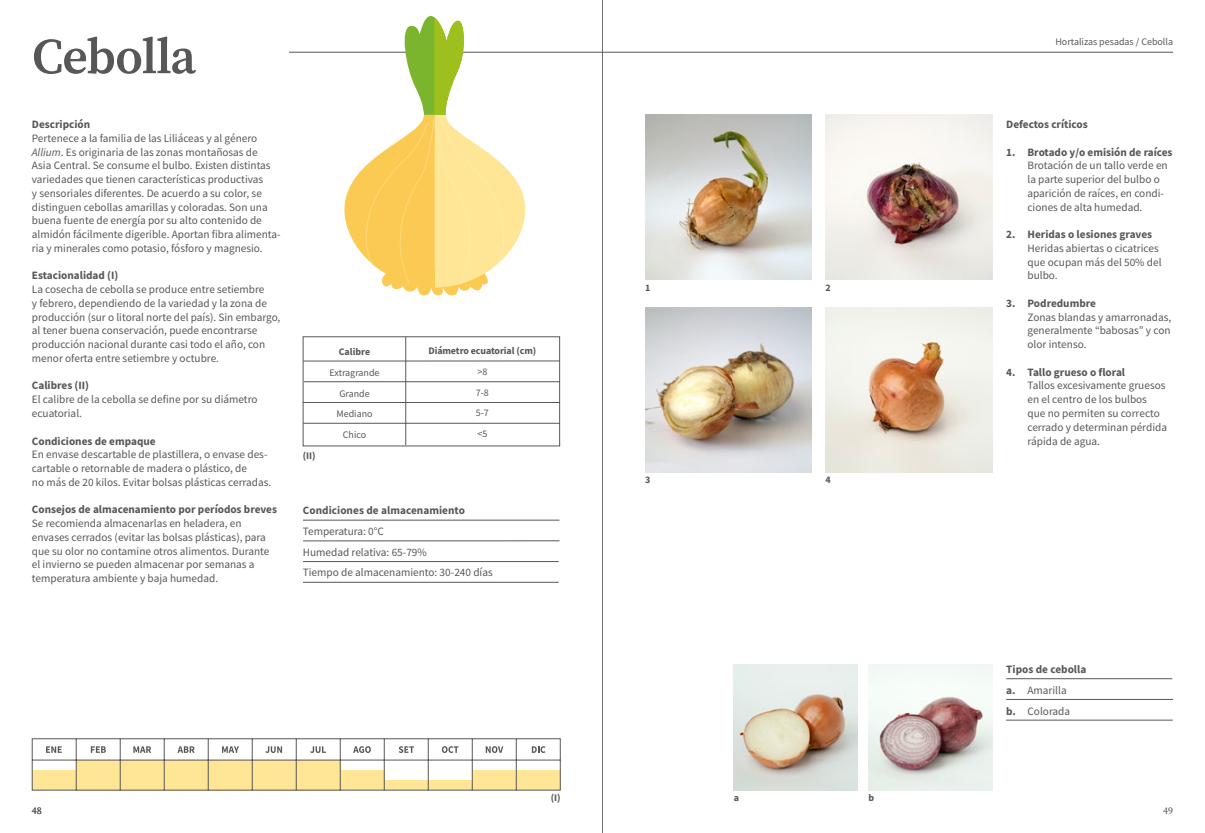
<style>
.page{position:relative;width:1205px;height:833px;background:#fff}
.page>*{position:absolute;margin:0;border:0;box-sizing:border-box;transform-origin:0 0}
.t1{font:600 50px "Source Serif Pro";letter-spacing:-.025em;color:#575756}
.t2{font:11.25px/13.8px "Source Sans Pro";color:#575756}
.t3{font:700 11.25px/20.9px "Source Sans Pro";color:#575756}
.t4{font:10px/20.9px "Source Sans Pro";color:#575756}
.t5{font:700 10px "Source Sans Pro";letter-spacing:-.01em;color:#575756}
.t6{font:10px "Source Serif Pro";color:#575756}
.s1{font-style:italic}
.s2{font-weight:400}
</style>
<div class="page">
<hr style="left:602px;top:0;width:1px;height:833px;background:#706f6f">
<hr style="left:303px;top:540px;width:256px;height:1px;background:#575756">
<hr style="left:303px;top:561px;width:256px;height:1px;background:#575756">
<hr style="left:303px;top:520px;width:256px;height:1px;background:#575756">
<hr style="left:303px;top:582px;width:256px;height:1px;background:#575756">
<div style="left:303px;top:336px;width:257px;height:110px;border:1px solid #575756"></div>
<hr style="left:303px;top:361px;width:257px;height:1px;background:#575756">
<hr style="left:304px;top:381px;width:256px;height:1px;background:#575756">
<hr style="left:303px;top:402px;width:257px;height:1px;background:#575756">
<hr style="left:303px;top:423px;width:257px;height:1px;background:#575756">
<hr style="left:405px;top:337px;width:1px;height:108px;background:#575756">
<svg style="left:32px;top:738px;width:529px;height:52px"></svg>
<img style="left:825px;top:114px;width:167px;height:165px">
<img style="left:645px;top:114px;width:167px;height:165px">
<img style="left:645px;top:307px;width:167px;height:165px">
<img style="left:734px;top:664px;width:124px;height:126px">
<img style="left:868px;top:664px;width:124px;height:126px">
<img style="left:825px;top:307px;width:167px;height:165px">
<hr style="left:1006px;top:678px;width:166px;height:1px;background:#575756">
<hr style="left:1006px;top:699px;width:167px;height:1px;background:#575756">
<hr style="left:1006px;top:720px;width:167px;height:1px;background:#575756">
<hr style="left:289px;top:52px;width:884px;height:1px;background:#575756">
<svg style="left:344px;top:16px;width:181px;height:279px"></svg>
<h1 class="t1" style="left:32px;top:22px;width:166px">Cebolla</h1>
<p class="t3" style="left:32px;top:114px;width:60px">Descripción</p>
<p class="t2" style="left:32px;top:131px;width:250px">Pertenece a la familia de las Liliáceas y al género <span class="s1">Allium</span>. Es originaria de las zonas montañosas de<br>Asia Central. Se consume el bulbo. Existen distintas variedades que tienen características productivas<br>y sensoriales diferentes. De acuerdo a su color, se distinguen cebollas amarillas y coloradas. Son una buena fuente de energía por su alto contenido de almidón fácilmente digerible. Aportan fibra alimenta&shy;ria y minerales como potasio, fósforo y magnesio.</p>
<p class="t3" style="left:32px;top:265px;width:88px">Estacionalidad (I)</p>
<p class="t2" style="left:32px;top:282px;width:250px">La cosecha de cebolla se produce entre setiembre<br>y febrero, dependiendo de la variedad y la zona de producción (sur o litoral norte del país). Sin embargo, al tener buena conservación, puede encontrarse producción nacional durante casi todo el año, con menor oferta entre setiembre y octubre.</p>
<p class="t3" style="left:32px;top:375px;width:59px">Calibres (II)</p>
<p class="t2" style="left:32px;top:392px;width:227px">El calibre de la cebolla se define por su diámetro ecuatorial.</p>
<p class="t3" style="left:32px;top:430px;width:125px">Condiciones de empaque</p>
<p class="t2" style="left:32px;top:447px;width:241px">En envase descartable de plastillera, o envase des&shy;cartable o retornable de madera o plástico, de<br>no más de 20 kilos. Evitar bolsas plásticas cerradas.</p>
<p class="t3" style="left:32px;top:499px;width:247px">Consejos de almacenamiento por períodos breves</p>
<p class="t2" style="left:32px;top:516px;width:239px">Se recomienda almacenarlas en heladera, en envases cerrados (evitar las bolsas plásticas), para que su olor no contamine otros alimentos. Durante el invierno se pueden almacenar por semanas a temperatura ambiente y baja humedad.</p>
<p class="t5" style="left:303px;top:449px;width:14px">(II)</p>
<p class="t5" style="left:339px;top:345px;width:33px">Calibre</p>
<p class="t4" style="left:329px;top:362px;width:52px;text-align:center">Extragrande<br>Grande<br>Mediano<br>Chico</p>
<p class="t5" style="left:428px;top:344px;width:109px">Diámetro ecuatorial (cm)</p>
<p class="t4" style="left:476px;top:361px;width:15px">&gt;8<br>7-8<br>5-7 &lt;5</p>
<p class="t3" style="left:303px;top:499px;width:164px">Condiciones de almacenamiento</p>
<p class="t2" style="left:303px;top:520px;width:191px;line-height:20.9px">Temperatura: 0°C<br>Humedad relativa: 65-79%<br>Tiempo de almacenamiento: 30-240 días</p>
<p class="t5" style="left:551px;top:791px;width:11px">(I)</p>
<p class="t5" style="left:645px;top:280px;width:7px">1</p>
<p class="t5" style="left:825px;top:280px;width:7px">2</p>
<p class="t5" style="left:645px;top:473px;width:7px">3</p>
<p class="t5" style="left:825px;top:473px;width:7px">4</p>
<p class="t5" style="left:734px;top:791px;width:7px">a</p>
<p class="t5" style="left:868px;top:791px;width:7px">b</p>
<p class="t4" style="left:1055px;top:31px;width:119px">Hortalizas pesadas / Cebolla</p>
<p class="t3" style="left:1006px;top:114px;width:83px">Defectos críticos</p>
<p class="t3" style="left:1006px;top:141px;width:168px">1. Brotado y/o emisión de raíces</p>
<p class="t2" style="left:1027px;top:159px;width:142px">Brotación de un tallo verde en la parte superior del bulbo o aparición de raíces, en condi&shy;ciones de alta humedad.</p>
<p class="t3" style="left:1006px;top:224px;width:147px">2. Heridas o lesiones graves</p>
<p class="t2" style="left:1027px;top:241px;width:135px">Heridas abiertas o cicatrices que ocupan más del 50% del bulbo.</p>
<p class="t3" style="left:1006px;top:293px;width:91px">3. Podredumbre</p>
<p class="t2" style="left:1027px;top:310px;width:145px;text-align:justify">Zonas blandas y amarronadas, generalmente “babosas” y con olor intenso.</p>
<p class="t3" style="left:1006px;top:361px;width:120px">4. Tallo grueso o floral</p>
<p class="t2" style="left:1027px;top:379px;width:141px">Tallos excesivamente gruesos en el centro de los bulbos que no permiten su correcto cerrado y determinan pérdida rápida de agua.</p>
<p class="t3" style="left:1006px;top:658px;width:82px">Tipos de cebolla a. <span class="s2">Amarilla<br></span>b. <span class="s2">Colorada</span></p>
<p class="t6" style="left:32px;top:804px;width:11px">48</p>
<p class="t6" style="left:1163px;top:804px;width:11px">49</p>
</div>
